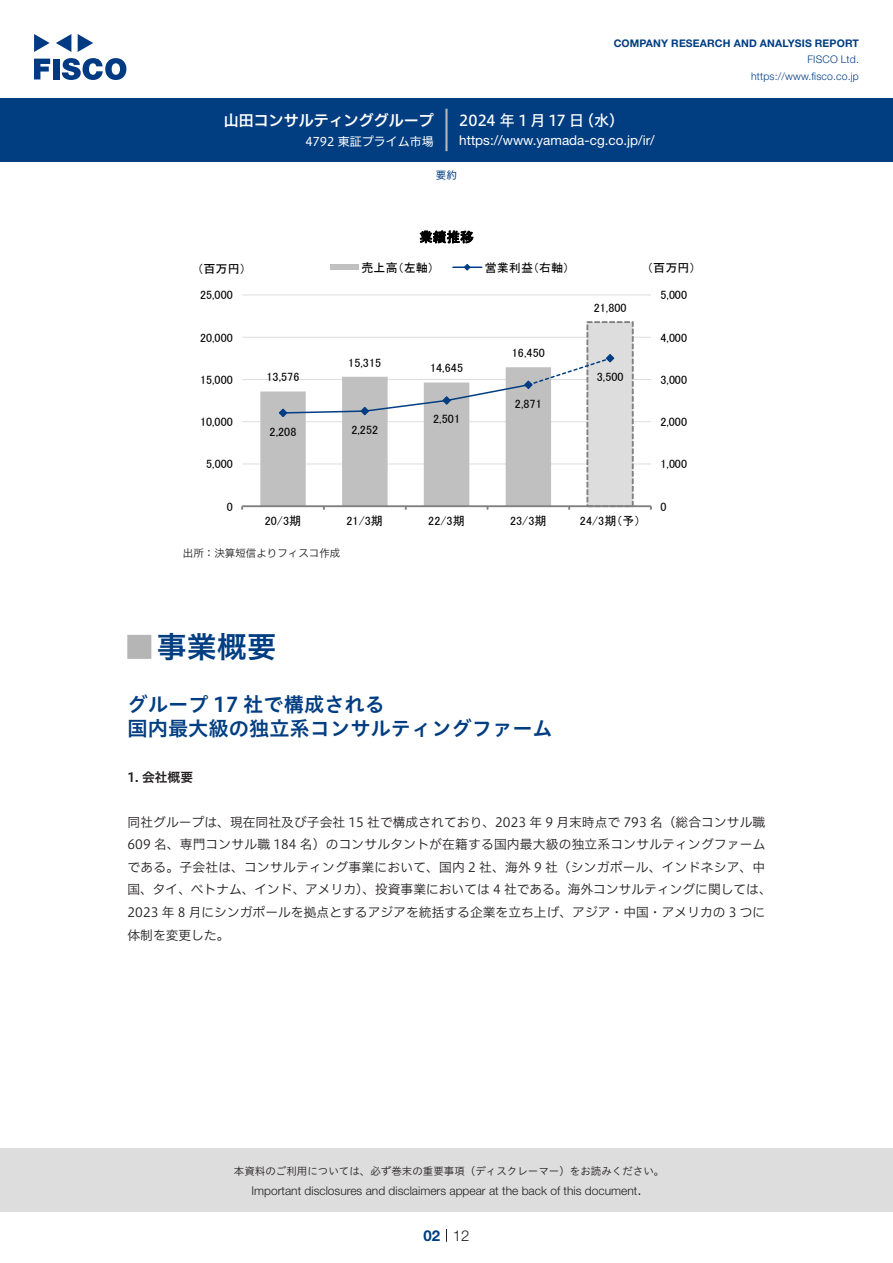
<style>
.page{position:relative;width:893px;height:1263px;background:#fff}
.page>*{position:absolute;margin:0;border:0;box-sizing:border-box;transform-origin:0 0}
.t1{font:30px "Hiragino UD Sans Std N W6";color:#003d81}
.t2{font:24px "Hiragino UD Sans Std N W6";color:#b5b5b6}
.中タイトル{font:20.25px/24px "Hiragino UD Sans Std W6";color:#003d81}
.t3{font:15px "Hiragino UD Sans F Std N W6";color:#fff}
.t4{font:15px "Hiragino UD Sans F Std N W5";color:#fff}
.t5{font:300 15px "Helvetica Neue LT Std";color:#231f20}
.t6{font:700 15px "Helvetica Neue LT Std";color:#003d81}
.t7{font:13.5px "Helvetica Neue LT Std";color:#fff}
.t8{font:13.5px "MS P Gothic";color:#000}
.本文{font:12.75px/22.5px "Hiragino UD Sans F Std N W3";letter-spacing:.005em;color:#231f20}
.小タイトル{font:12.75px "Hiragino UD Sans F Std N W6";color:#231f20}
.t9{font:12.15px "MS P Gothic";letter-spacing:.005em;color:#000}
.t10{font:12px "MS P Gothic";letter-spacing:.005em;color:#000}
.t11{font:300 12px "Helvetica Neue LT Std";color:#231f20}
.t12{font:12px "Hiragino UD Sans F Std N W4";color:#fff}
.t13{font:10.5px "Hiragino UD Sans Std W3";color:#231f20}
.t14{font:700 10.5px "Helvetica Neue LT Std";letter-spacing:.015em;color:#003d81}
.t15{font:300 10.5px/16.5px "Helvetica Neue LT Std";letter-spacing:.015em;color:#003d81;text-align:right}
.表組み基本スタイル{font:10.5px "Hiragino UD Sans F Std N W3";color:#231f20}
.ヘッダー{font:10.5px "Hiragino UD Sans F Std N W4";color:#003d81}
</style>
<div class="page">
<div style="left:0;top:1148px;width:893px;height:64px;background:#ddd"></div>
<svg style="left:34px;top:59px;width:16px;height:20px"></svg>
<div style="left:53px;top:59px;width:6px;height:20px;background:#003a83"></div>
<svg style="left:62px;top:58px;width:64px;height:22px"></svg>
<svg style="left:34px;top:34px;width:16px;height:18px"></svg>
<svg style="left:78px;top:34px;width:15px;height:18px"></svg>
<svg style="left:56px;top:34px;width:15px;height:18px"></svg>
<div style="left:0;top:98px;width:893px;height:64px;background:#003d81"></div>
<hr style="left:445px;top:109px;width:3px;height:42px;background:#b5b5b6">
<svg style="left:446px;top:1229px;width:1px;height:13px"></svg>
<hr style="left:242px;top:464px;width:409px;height:1px;background:#ddd">
<hr style="left:242px;top:421px;width:409px;height:1px;background:#ddd">
<hr style="left:242px;top:379px;width:409px;height:1px;background:#ddd">
<hr style="left:242px;top:337px;width:409px;height:1px;background:#ddd">
<hr style="left:242px;top:295px;width:409px;height:1px;background:#ddd">
<div style="left:587px;top:322px;width:46px;height:184px;background:#ddd"></div>
<div style="left:586px;top:321px;width:48px;height:186px;border:2px dashed #808080"></div>
<hr style="left:242px;top:505px;width:409px;height:2px;background:#808080">
<svg style="left:260px;top:353px;width:355px;height:157px"></svg>
<div style="left:330px;top:265px;width:28px;height:5px;background:#c0c0c0"></div>
<hr style="left:453px;top:266px;width:29px;height:2px;background:#003d81">
<svg style="left:463px;top:264px;width:8px;height:7px"></svg>
<p class="t3" style="left:224px;top:109px;width:212px">山田コンサルティンググループ</p>
<p class="t12" style="left:305px;top:132px;width:130px">4792 東証プライム市場</p>
<p class="t14" style="left:614px;top:37px;width:247px">COMPANY RESEARCH AND ANALYSIS REPORT</p>
<p class="t15" style="left:751px;top:51px;width:109px">FISCO Ltd. https://www.fisco.co j p.</p>
<p class="t4" style="left:459px;top:109px;width:126px">2024 年 1 月 17 日</p>
<p class="t4" style="left:579px;top:109px;width:46px">（水(</p>
<p class="t7" style="left:459px;top:132px;width:197px">https://www.yamada- c g . c o j p. /i r/</p>
<p class="ヘッダー" style="left:436px;top:167px;width:22px">要約</p>
<p class="t10" style="left:197px;top:263px;width:50px">（百万円）</p>
<p class="t10" style="left:200px;top:289px;width:34px">25,000</p>
<p class="t10" style="left:200px;top:331px;width:34px">20,000</p>
<p class="t10" style="left:200px;top:373px;width:34px">15,000</p>
<p class="t9" style="left:200px;top:416px;width:34px">10,000</p>
<p class="t10" style="left:206px;top:458px;width:28px">5,000</p>
<p class="t10" style="left:266px;top:371px;width:34px">13,576</p>
<p class="t10" style="left:270px;top:425px;width:28px">2,208</p>
<p class="t8" style="left:419px;top:230px;width:56px">業績推移</p>
<p class="t10" style="left:362px;top:261px;width:74px">売上高（左軸）</p>
<p class="t10" style="left:485px;top:261px;width:86px">営業利益（右軸(</p>
<p class="t10" style="left:348px;top:356px;width:34px">15,315</p>
<p class="t10" style="left:351px;top:423px;width:28px">2,252</p>
<p class="t10" style="left:430px;top:362px;width:34px">14,645</p>
<p class="t9" style="left:433px;top:413px;width:28px">2,501</p>
<p class="t10" style="left:512px;top:347px;width:34px">16,450</p>
<p class="t10" style="left:515px;top:397px;width:28px">2,871</p>
<p class="t10" style="left:227px;top:500px;width:8px">0</p>
<p class="t10" style="left:265px;top:515px;width:38px">20/3期</p>
<p class="t10" style="left:346px;top:515px;width:38px">21/3期</p>
<p class="表組み基本スタイル" style="left:183px;top:545px;width:159px">出所：決算短信よりフィスコ作成</p>
<p class="t10" style="left:428px;top:515px;width:38px">22/3期</p>
<p class="t10" style="left:510px;top:515px;width:38px">23/3期</p>
<p class="t10" style="left:594px;top:301px;width:34px">21,800</p>
<p class="t10" style="left:597px;top:371px;width:28px">3,500</p>
<p class="t10" style="left:647px;top:262px;width:50px">（百万円(</p>
<p class="t10" style="left:660px;top:289px;width:28px">5,000</p>
<p class="t10" style="left:660px;top:331px;width:28px">4,000</p>
<p class="t10" style="left:660px;top:373px;width:28px">3,000</p>
<p class="t9" style="left:660px;top:416px;width:28px">2,000</p>
<p class="t10" style="left:660px;top:458px;width:28px">1,000</p>
<p class="t10" style="left:580px;top:515px;width:62px">24/3期予（ (</p>
<p class="t10" style="left:660px;top:500px;width:8px">0</p>
<p class="t1" style="left:157px;top:624px;width:121px">事業概要</p>
<p class="t2" style="left:128px;top:628px;width:25px">█</p>
<p class="中タイトル" style="left:128px;top:691px;width:427px">グループ 17 社で構成される<br>国内最大級の独立系コンサルティングファーム</p>
<p class="小タイトル" style="left:128px;top:767px;width:67px">1. 会社概要</p>
<p class="本文" style="left:128px;top:810px;width:646px">同社グループは、現在同社及び子会社 15 社で構成されており、2023 年 9 月末時点で 793 名（総合コンサル職609 名、専門コンサル職 184 名）のコンサルタントが在籍する国内最大級の独立系コンサルティングファームである。子会社は、コンサルティング事業において、国内 2 社、海外 9 社（シンガポール、インドネシア、中国、タイ、ベトナム、インド、アメリカ）、投資事業においては 4 社である。海外コンサルティングに関しては、2023 年 8 月にシンガポールを拠点とするアジアを統括する企業を立ち上げ、アジア・中国・アメリカの 3 つに体制を変更した。</p>
<p class="t13" style="left:234px;top:1163px;width:432px">本資料のご利用については、必ず巻末の重要事項（ディスクレーマー）をお読みください。</p>
<p class="t5" style="left:637px;top:1180px;width:6px">.</p>
<p class="t11" style="left:251px;top:1183px;width:387px">Important disclosures and disclaimers appear at the back of this document</p>
<p class="t6" style="left:423px;top:1226px;width:18px">02</p>
<p class="t5" style="left:453px;top:1226px;width:18px">12</p>
</div>
